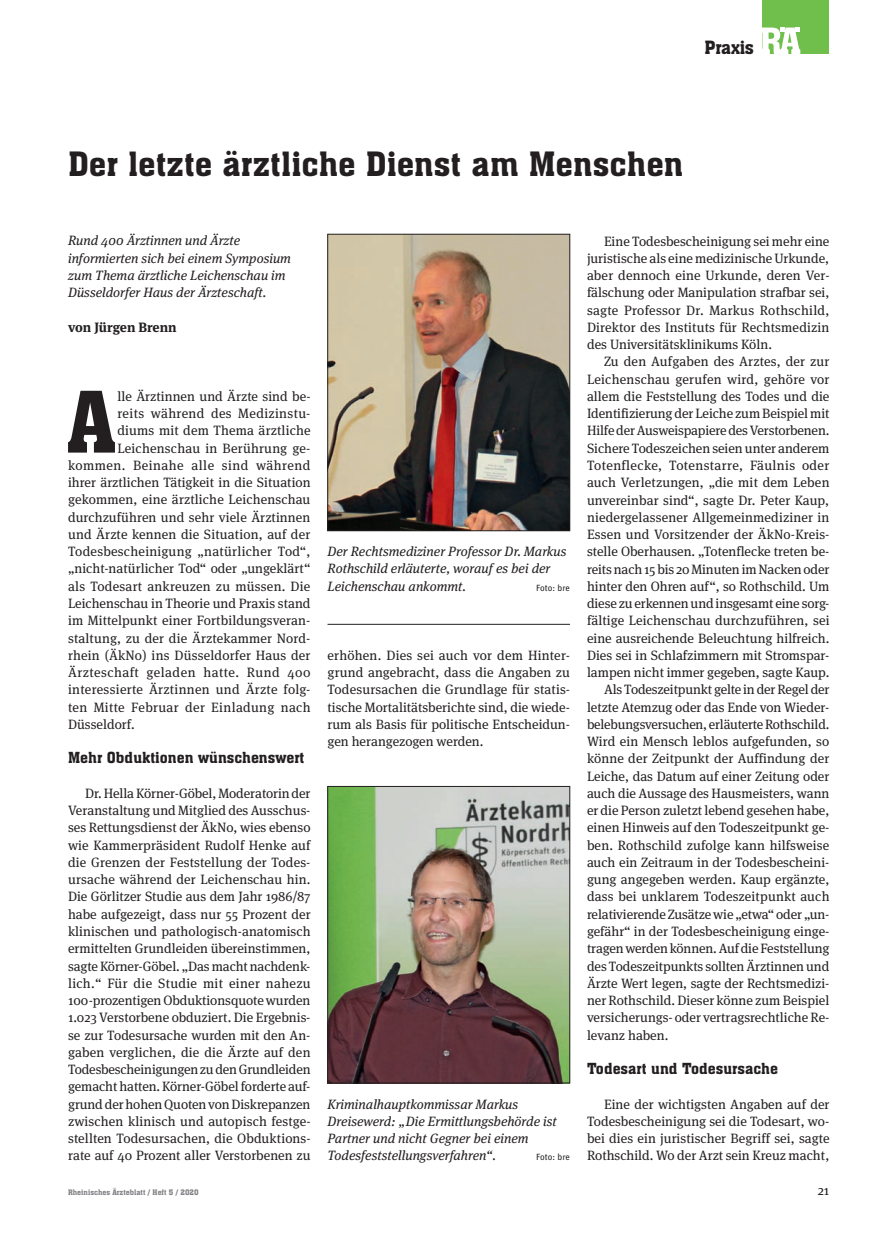
<style>
.page{position:relative;width:872px;height:1234px;background:#fff}
.page>*{position:absolute;margin:0;border:0;box-sizing:border-box;transform-origin:0 0}
.t1{font:83.1px "Aachen BT";color:#231f20}
.t2{font:33px "Aachen BT";color:#231f20}
.t3{font:18px "Aachen BT";letter-spacing:-.015em;color:#231f20}
.t4{font:15px "Aachen BT";color:#231f20}
.t5{font:13.5px/17.2px "Meta Serif OT";color:#231f20;text-align:justify}
.t6{font:italic 13.5px/17.2px "Meta Serif OT";color:#231f20}
.t7{font:13.5px "Meta Serif OT";letter-spacing:.02em;color:#231f20}
.t8{font:13.5px "Meta Serif OT";letter-spacing:.035em;color:#231f20}
.t9{font:13.5px "Meta Serif OT";letter-spacing:.025em;color:#231f20}
.t10{font:13.5px "Meta Serif OT";letter-spacing:.03em;color:#231f20}
.t11{font:700 13.5px "Meta Serif OT";color:#231f20}
.t12{font:9px "Unit";color:#231f20}
.t13{font:7.5px "Aachen BT";color:#808285}
</style>
<div class="page">
<div style="left:762px;top:0;width:67px;height:54px;background:#70bf4c"></div>
<svg style="left:762px;top:28px;width:38px;height:26px"></svg>
<img style="left:329px;top:236px;width:239px;height:293px">
<div style="left:327px;top:234px;width:243px;height:297px;border:1px solid #231f20"></div>
<img style="left:329px;top:788px;width:239px;height:292px">
<div style="left:327px;top:786px;width:243px;height:296px;border:1px solid #231f20"></div>
<hr style="left:327px;top:624px;width:243px;height:1px;background:#231f20">
<h3 class="t3" style="left:704px;top:36px;width:51px">Praxis</h3>
<h2 class="t2" style="left:68px;top:143px;width:616px">Der letzte ärztliche Dienst am Menschen</h2>
<p class="t6" style="left:68px;top:232px;width:224px">Rund 400 Ärztinnen und Ärzte informierten sich bei einem Symposium zum Thema ärztliche Leichenschau im Düsseldorfer Haus der Ärzteschaft.</p>
<p class="t11" style="left:68px;top:318px;width:110px">von Jürgen Brenn</p>
<h1 class="t1" style="left:66px;top:369px;width:51px">A</h1>
<p class="t5" style="left:117px;top:387px;width:195px">lle Ärztinnen und Ärzte sind be-</p>
<p class="t9" style="left:117px;top:405px;width:194px">reits während des Medizinstu-</p>
<p class="t5" style="left:117px;top:422px;width:195px">diums mit dem Thema ärztliche</p>
<p class="t5" style="left:117px;top:439px;width:194px">Leichenschau in Berührung ge-</p>
<p class="t8" style="left:68px;top:456px;width:244px">kommen. Beinahe alle sind während</p>
<p class="t5" style="left:68px;top:473px;width:244px">ihrer ärztlichen Tätigkeit in die Situation</p>
<p class="t5" style="left:68px;top:491px;width:244px">gekommen, eine ärztliche Leichenschau</p>
<p class="t5" style="left:68px;top:508px;width:244px">durchzuführen und sehr viele Ärztinnen</p>
<p class="t5" style="left:68px;top:525px;width:244px">und Ärzte kennen die Situation, auf der</p>
<p class="t7" style="left:68px;top:543px;width:244px">Todesbescheinigung „natürlicher Tod“,</p>
<p class="t5" style="left:68px;top:560px;width:244px">„nicht--natürlicher Tod“ oder „ungeklärt“</p>
<p class="t5" style="left:68px;top:577px;width:244px">als Todesart ankreuzen zu müssen. Die</p>
<p class="t5" style="left:68px;top:594px;width:244px">Leichenschau in Theorie und Praxis stand</p>
<p class="t5" style="left:68px;top:611px;width:244px">im Mittelpunkt einer Fortbildungsveran-</p>
<p class="t5" style="left:68px;top:629px;width:244px">staltung, zu der die Ärztekammer Nord-</p>
<p class="t5" style="left:68px;top:646px;width:244px">rhein (ÄkNo) ins Düsseldorfer Haus der</p>
<p class="t8" style="left:68px;top:663px;width:244px">Ärzteschaft geladen hatte. Rund 400</p>
<p class="t7" style="left:68px;top:681px;width:242px">interessierte Ärztinnen und Ärzte folg-</p>
<p class="t9" style="left:68px;top:698px;width:244px">ten Mitte Februar der Einladung nach</p>
<p class="t5" style="left:68px;top:715px;width:68px">Düsseldorf.</p>
<p class="t4" style="left:68px;top:748px;width:238px">Mehr Obduktionen wünschenswert</p>
<p class="t5" style="left:68px;top:784px;width:244px;text-indent:17px">Dr. Hella Körner-Göbel, Moderatorin der Veranstaltung und Mitglied des Ausschus&shy;ses Rettungsdienst der ÄkNo, wies ebenso wie Kammerpräsident Rudolf Henke auf die Grenzen der Feststellung der Todes&shy;ursache während der Leichenschau hin.<br>Die Görlitzer Studie aus dem Jahr 1986/87 habe aufgezeigt, dass nur 55 Prozent der klinischen und pathologisch-anatomisch ermittelten Grundleiden übereinstimmen, sagte Körner-Göbel. „Das macht nachdenk&shy;lich.“ Für die Studie mit einer nahezu 100-prozentigen Obduktionsquote wurden 1.023 Verstorbene obduziert. Die Ergebnis&shy;se zur Todesursache wurden mit den An&shy;gaben verglichen, die die Ärzte auf den Todesbescheinigungen zu den Grundleiden gemacht hatten. Körner-Göbel forderte auf&shy;grund der hohen Quoten von Diskrepanzen zwischen klinisch und autopisch festge&shy;stellten Todesursachen, die Obduktions&shy;rate auf 40 Prozent aller Verstorbenen zu</p>
<p class="t6" style="left:327px;top:542px;width:240px">Der Rechtsmediziner Professor Dr. Markus<br>Rothschild erläuterte, worauf es bei der<br>Leichenschau ankommt.</p>
<p class="t12" style="left:536px;top:582px;width:35px">Foto: bre</p>
<p class="t5" style="left:327px;top:646px;width:244px">erhöhen. Dies sei auch vor dem Hinter&shy;grund angebracht, dass die Angaben zu Todesursachen die Grundlage für statis&shy;tische Mortalitätsberichte sind, die wiede&shy;rum als Basis für politische Entscheidun&shy;gen herangezogen werden.</p>
<p class="t6" style="left:327px;top:1094px;width:231px">Kriminalhauptkommissar Markus Dreisewerd: „Die Ermittlungsbehörde ist Partner und nicht Gegner bei einem Todesfeststellungsverfahren“.</p>
<p class="t12" style="left:536px;top:1151px;width:35px">Foto: bre</p>
<p class="t5" style="left:587px;top:232px;width:244px;text-indent:17px">Eine Todesbescheinigung sei mehr eine juristische als eine medizinische Urkunde, aber dennoch eine Urkunde, deren Ver&shy;fälschung oder Manipulation strafbar sei, sagte Professor Dr. Markus Rothschild, Direktor des Instituts für Rechtsmedizin des Universitätsklinikums Köln.</p>
<p class="t5" style="left:604px;top:353px;width:227px">Zu den Aufgaben des Arztes, der zur</p>
<p class="t7" style="left:587px;top:370px;width:244px">Leichenschau gerufen wird, gehöre vor</p>
<p class="t5" style="left:587px;top:387px;width:244px">allem die Feststellung des Todes und die</p>
<p class="t5" style="left:587px;top:405px;width:244px">Identifizierung der Leiche zum Beispiel mit</p>
<p class="t5" style="left:587px;top:422px;width:244px">Hilfe der Ausweispapiere des Verstorbenen.</p>
<p class="t5" style="left:587px;top:439px;width:244px">Sichere Todeszeichen seien unter anderem</p>
<p class="t10" style="left:587px;top:456px;width:244px">Totenflecke, Totenstarre, Fäulnis oder</p>
<p class="t5" style="left:587px;top:474px;width:244px">auch Verletzungen, „die mit dem Leben</p>
<p class="t5" style="left:587px;top:491px;width:244px">unvereinbar sind“, sagte Dr. Peter Kaup,</p>
<p class="t5" style="left:587px;top:508px;width:244px">niedergelassener Allgemeinmediziner in</p>
<p class="t5" style="left:587px;top:525px;width:244px">Essen und Vorsitzender der ÄkNo-Kreis-</p>
<p class="t5" style="left:587px;top:543px;width:244px">stelle Oberhausen. „Totenflecke treten be-</p>
<p class="t5" style="left:587px;top:560px;width:244px">reits nach 15 bis 20 Minuten im Nacken oder</p>
<p class="t5" style="left:587px;top:577px;width:244px">hinter den Ohren auf“, so Rothschild. Um</p>
<p class="t5" style="left:587px;top:594px;width:244px">diese zu erkennen und insgesamt eine sorg-</p>
<p class="t5" style="left:587px;top:612px;width:244px">fältige Leichenschau durchzuführen, sei</p>
<p class="t5" style="left:587px;top:629px;width:244px">eine ausreichende Beleuchtung hilfreich.</p>
<p class="t5" style="left:587px;top:646px;width:244px">Dies sei in Schlafzimmern mit Stromspar-</p>
<p class="t5" style="left:587px;top:663px;width:244px">lampen nicht immer gegeben, sagte Kaup.</p>
<p class="t5" style="left:604px;top:681px;width:227px">Als Todeszeitpunkt gelte in der Regel der</p>
<p class="t5" style="left:587px;top:698px;width:244px">letzte Atemzug oder das Ende von Wieder-</p>
<p class="t5" style="left:587px;top:715px;width:244px">belebungsversuchen, erläuterte Rothschild.</p>
<p class="t5" style="left:587px;top:732px;width:244px">Wird ein Mensch leblos aufgefunden, so</p>
<p class="t5" style="left:587px;top:749px;width:244px">könne der Zeitpunkt der Auffindung der</p>
<p class="t5" style="left:587px;top:767px;width:244px">Leiche, das Datum auf einer Zeitung oder</p>
<p class="t5" style="left:587px;top:784px;width:244px">auch die Aussage des Hausmeisters, wann</p>
<p class="t5" style="left:587px;top:801px;width:244px">er die Person zuletzt lebend gesehen habe,</p>
<p class="t5" style="left:587px;top:818px;width:244px">einen Hinweis auf den Todeszeitpunkt ge-</p>
<p class="t5" style="left:587px;top:836px;width:244px">ben. Rothschild zufolge kann hilfsweise</p>
<p class="t5" style="left:587px;top:853px;width:244px">auch ein Zeitraum in der Todesbescheini-</p>
<p class="t5" style="left:587px;top:870px;width:244px">gung angegeben werden. Kaup ergänzte,</p>
<p class="t5" style="left:587px;top:887px;width:244px">dass bei unklarem Todeszeitpunkt auch</p>
<p class="t5" style="left:587px;top:905px;width:244px">relativierende Zusätze wie „etwa“ oder „un-</p>
<p class="t5" style="left:587px;top:922px;width:244px">gefähr“ in der Todesbescheinigung einge-</p>
<p class="t5" style="left:587px;top:939px;width:244px">tragen werden können. Auf die Feststellung</p>
<p class="t5" style="left:587px;top:956px;width:244px">des Todeszeitpunkts sollten Ärztinnen und</p>
<p class="t5" style="left:587px;top:974px;width:244px">Ärzte Wert legen, sagte der Rechtsmedizi-</p>
<p class="t5" style="left:587px;top:991px;width:244px">ner Rothschild. Dieser könne zum Beispiel</p>
<p class="t5" style="left:587px;top:1008px;width:244px">versicherungs- oder vertragsrechtliche Re-</p>
<p class="t5" style="left:587px;top:1025px;width:83px">levanz haben.</p>
<p class="t4" style="left:587px;top:1058px;width:192px">Todesart und Todesursache</p>
<p class="t5" style="left:587px;top:1094px;width:244px;text-indent:17px">Eine der wichtigsten Angaben auf der Todesbescheinigung sei die Todesart, wo&shy;bei dies ein juristischer Begriff sei, sagte Rothschild. Wo der Arzt sein Kreuz macht,</p>
<p class="t13" style="left:68px;top:1187px;width:132px">Rheinisches Ärzteblatt / Heft 5 / 2020</p>
<p class="t5" style="left:818px;top:1181px;width:13px">21</p>
</div>
